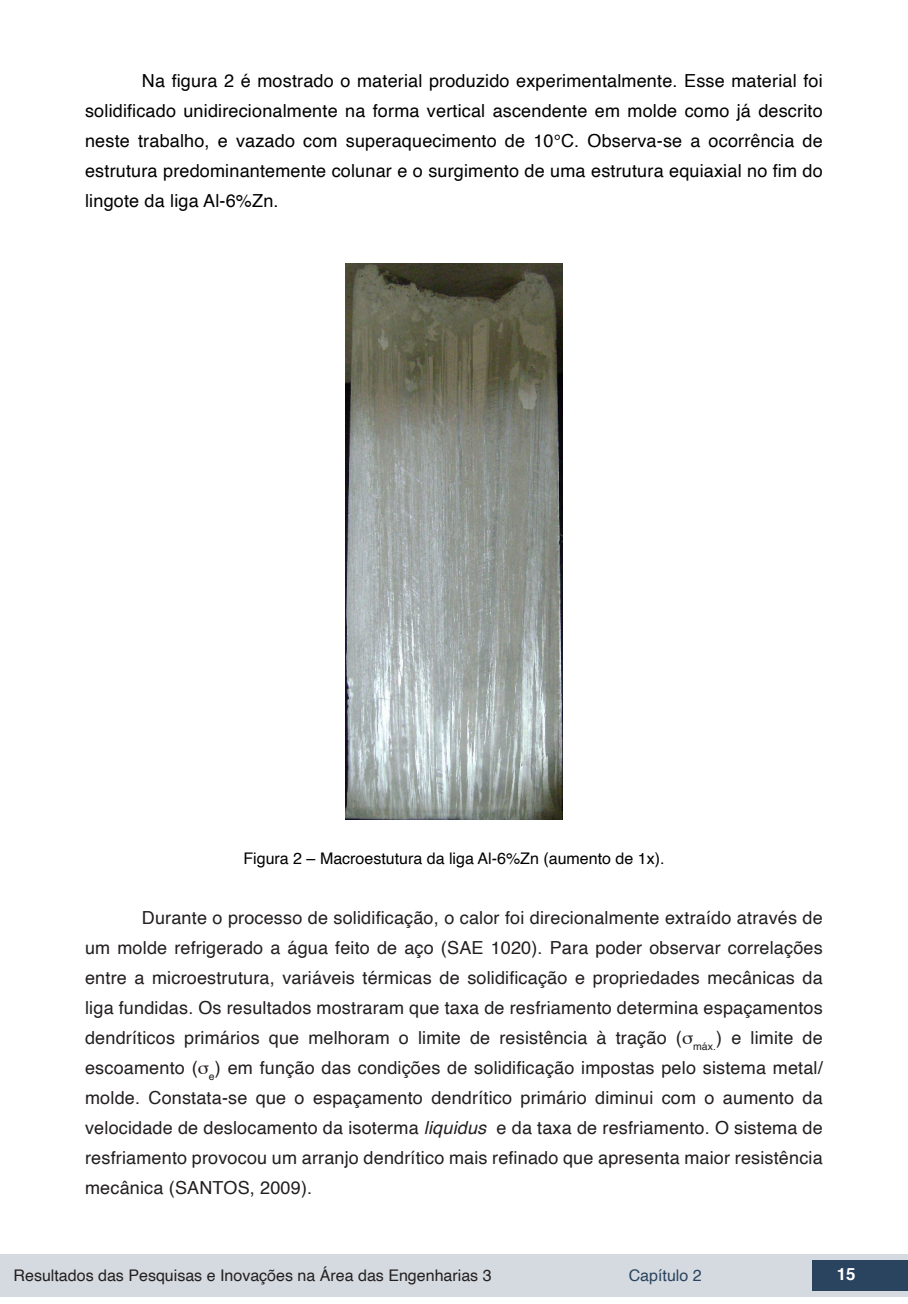
<style>
.page{position:relative;width:908px;height:1304px;background:#fff}
.page>*{position:absolute;margin:0;border:0;box-sizing:border-box;transform-origin:0 0}
.txt{font:18px/30px "Helvetica";letter-spacing:.01em;color:#231f20;text-align:justify}
.txt-2{font:18px/30px "Helvetica";letter-spacing:.01em;color:#000;text-align:justify}
.t1{font:700 16.8px "Helvetica";color:#fff}
.t2{font:16px "Helvetica";color:#231f20}
.info_tab_graf_imag{font:16px "Helvetica";color:#000}
.t3{font:16px "Helvetica";color:#2a435e}
.s1{font-style:italic}
</style>
<div class="page">
<div style="left:0;top:1254px;width:906px;height:43px;background:#d4dadf"></div>
<div style="left:812px;top:1261px;width:95px;height:30px;background:#2a435e"></div>
<img style="left:346px;top:264px;width:216px;height:555px">
<p class="txt-2" style="left:85px;top:66px;width:738px;text-indent:57px">Na figura 2 é mostrado o material produzido experimentalmente. Esse material foi solidificado unidirecionalmente na forma vertical ascendente em molde como já descrito neste trabalho, e vazado com superaquecimento de 10°C. Observa-se a ocorrência de estrutura predominantemente colunar e o surgimento de uma estrutura equiaxial no fim do lingote da liga Al-6%Zn.</p>
<p class="info_tab_graf_imag" style="left:243px;top:846px;width:422px">Figura 2 – Macroestutura da liga Al-6%Zn (aumento de 1x).</p>
<p class="txt" style="left:85px;top:903px;width:738px;text-indent:57px">Durante o processo de solidificação, o calor foi direcionalmente extraído através de um molde refrigerado a água feito de aço (SAE 1020). Para poder observar correlações entre a microestrutura, variáveis térmicas de solidificação e propriedades mecânicas da liga fundidas. Os resultados mostraram que taxa de resfriamento determina espaçamentos dendríticos primários que melhoram o limite de resistência à tração (▲<sub>máx.</sub>) e limite de escoamento (▲<sub>e</sub>) em função das condições de solidificação impostas pelo sistema metal/ molde. Constata-se que o espaçamento dendrítico primário diminui com o aumento da velocidade de deslocamento da isoterma <span class="s1">liquidus</span> e da taxa de resfriamento. O sistema de resfriamento provocou um arranjo dendrítico mais refinado que apresenta maior resistência mecânica (SANTOS, 2009).</p>
<p class="t2" style="left:14px;top:1263px;width:479px">Resultados das Pesquisas e Inovações na Área das Engenharias 3</p>
<p class="t3" style="left:628px;top:1263px;width:74px">Capítulo 2</p>
<p class="t1" style="left:836px;top:1261px;width:20px">15</p>
</div>
